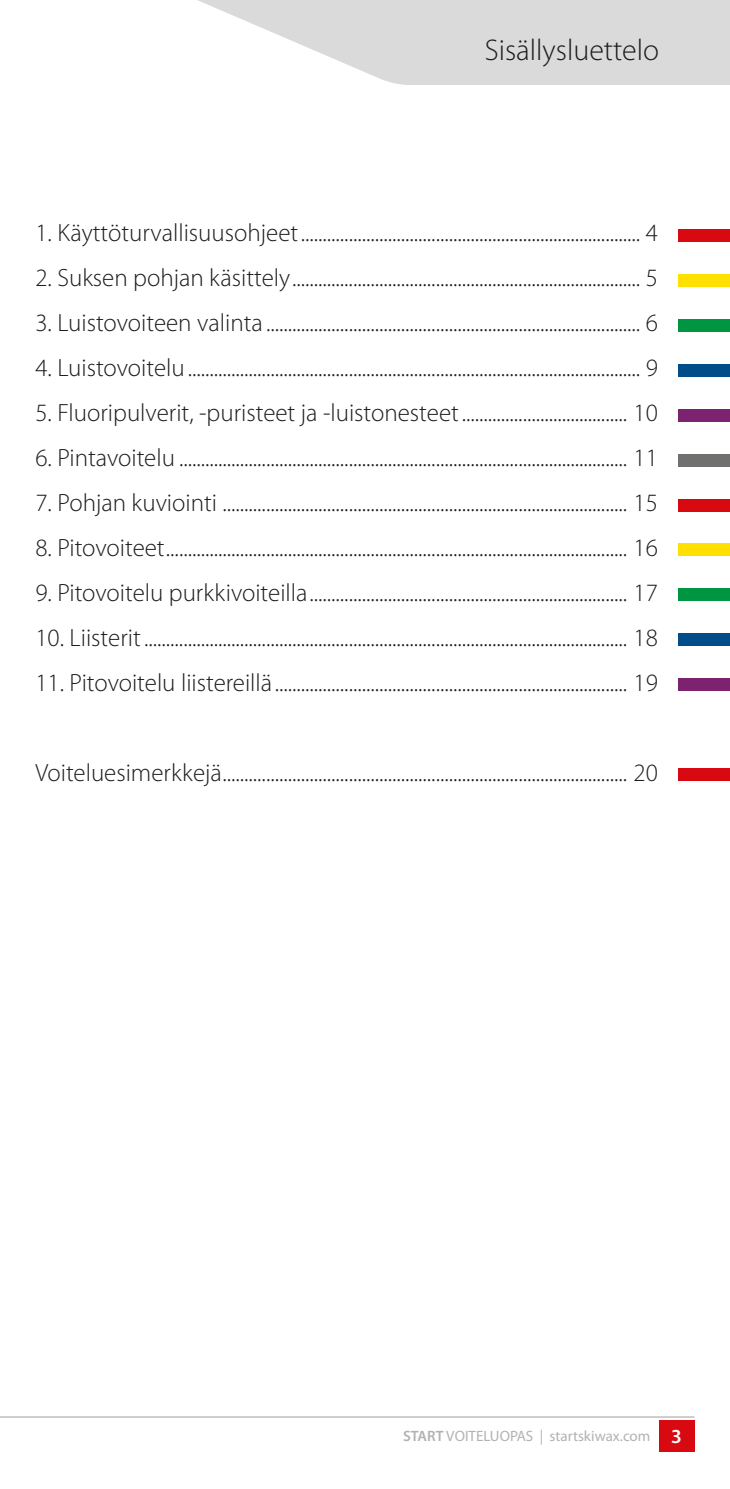
<style>
.page{position:relative;width:730px;height:1489px;background:#fff}
.page>*{position:absolute;margin:0;border:0;box-sizing:border-box;transform-origin:0 0}
.t1{font:300 30px "Myriad Pro";color:#1d1d1b}
.t2{font:300 25px "Myriad Pro";color:#1d1d1b}
.t3{font:600 20px "Myriad Pro";color:#fff}
.t4{font:15px "Myriad Pro";color:#b2b2b2}
.s1{font-weight:600}
</style>
<div class="page">
<div style="left:678px;top:229px;width:52px;height:12px;background:#d90912"></div>
<div style="left:678px;top:274px;width:52px;height:12px;background:#ffe000"></div>
<div style="left:678px;top:319px;width:52px;height:12px;background:#009641"></div>
<div style="left:678px;top:364px;width:52px;height:12px;background:#004d89"></div>
<div style="left:678px;top:409px;width:52px;height:12px;background:#7c226e"></div>
<div style="left:678px;top:454px;width:52px;height:12px;background:#70706f"></div>
<div style="left:678px;top:499px;width:52px;height:12px;background:#d90912"></div>
<div style="left:678px;top:544px;width:52px;height:12px;background:#ffe000"></div>
<div style="left:678px;top:589px;width:52px;height:12px;background:#009641"></div>
<div style="left:678px;top:633px;width:52px;height:13px;background:#004d89"></div>
<div style="left:678px;top:678px;width:52px;height:13px;background:#7c226e"></div>
<div style="left:678px;top:768px;width:52px;height:12px;background:#d90912"></div>
<svg style="left:198px;top:0;width:532px;height:85px;fill:#dadada"></svg>
<div style="left:659px;top:1420px;width:35px;height:31px;background:#d90912"></div>
<svg style="left:0;top:1416px;width:695px;height:2px"></svg>
<p class="t1" style="left:485px;top:32px;width:176px">Sisällysluettelo</p>
<p class="t2" style="left:35px;top:217px;width:624px">1. Käyttöturvallisuusohjeet.............................................................................. 4</p>
<p class="t2" style="left:35px;top:262px;width:624px">2. Suksen pohjan käsittely................................................................................ 5</p>
<p class="t2" style="left:35px;top:307px;width:624px">3. Luistovoiteen valinta ...................................................................................... 6</p>
<p class="t2" style="left:35px;top:352px;width:624px">4. Luistovoitelu........................................................................................................ 9</p>
<p class="t2" style="left:35px;top:397px;width:624px">5. Fluoripulverit, -puristeet ja -luistonesteet...................................... 10</p>
<p class="t2" style="left:35px;top:442px;width:624px">6. Pintavoitelu ....................................................................................................... 11</p>
<p class="t2" style="left:35px;top:487px;width:624px">7. Pohjan kuviointi ............................................................................................. 15</p>
<p class="t2" style="left:35px;top:532px;width:624px">8. Pitovoiteet.......................................................................................................... 16</p>
<p class="t2" style="left:35px;top:577px;width:624px">9. Pitovoitelu purkkivoiteilla......................................................................... 17</p>
<p class="t2" style="left:35px;top:622px;width:624px">10. Liisterit............................................................................................................... 18</p>
<p class="t2" style="left:35px;top:667px;width:624px">11. Pitovoitelu liistereillä................................................................................. 19</p>
<p class="t2" style="left:35px;top:757px;width:624px">Voiteluesimerkkejä............................................................................................. 20</p>
<p class="t4" style="left:403px;top:1426px;width:249px"><span class="s1">START</span> VOITELUOPAS | startskiwax.com</p>
<p class="t3" style="left:671px;top:1423px;width:12px">3</p>
</div>
